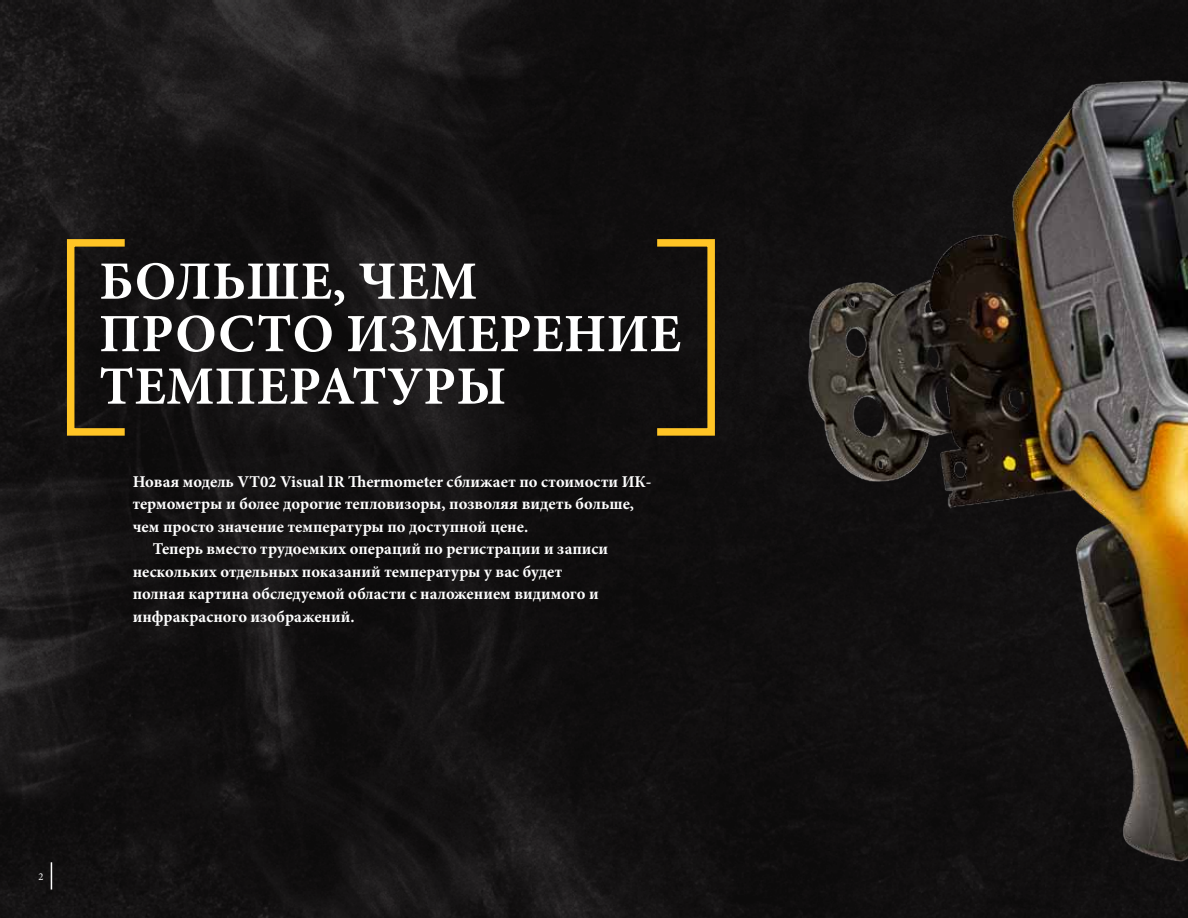
<style>
.page{position:relative;width:1188px;height:918px;background:#fff}
.page>*{position:absolute;margin:0;border:0;box-sizing:border-box;transform-origin:0 0}
.t1{font:700 54px/52.5px "Minion Pro";letter-spacing:.01em;color:#fff}
.t2{font:700 16.5px "Minion Pro";color:#fff}
.t3{font:10.5px "Minion Pro";color:#fff}
</style>
<div class="page">
<img style="left:0;top:0;width:1188px;height:918px">
<img style="left:796px;top:0;width:392px;height:917px">
<svg style="left:51px;top:862px;width:1px;height:28px"></svg>
<div style="left:67px;top:239px;width:61px;height:197px;border:8px solid #ffc425"></div>
<div style="left:653px;top:239px;width:62px;height:197px;border:8px solid #ffc425"></div>
<h1 class="t1" style="left:99px;top:255px;width:583px">Больше, чем<br>про сто измерение температуры</h1>
<p class="t2" style="left:133px;top:470px;width:520px">Новая модель VT02 Visual IR Thermometer сближает по стоимости ИК-</p>
<p class="t2" style="left:133px;top:492px;width:503px">термометры и более дорогие тепловизоры, позволяя видеть больше,</p>
<p class="t2" style="left:133px;top:515px;width:397px">чем просто значение температуры по доступной цене.</p>
<p class="t2" style="left:153px;top:537px;width:457px">Теперь вместо трудоемких операций по регистрации и записи</p>
<p class="t2" style="left:133px;top:560px;width:431px">нескольких отдельных показаний температуры у вас будет</p>
<p class="t2" style="left:133px;top:582px;width:468px">полная картина обследуемой области с наложением видимого и</p>
<p class="t2" style="left:133px;top:605px;width:224px">инфракрасного изображений.</p>
<p class="t3" style="left:39px;top:869px;width:7px">2</p>
</div>
